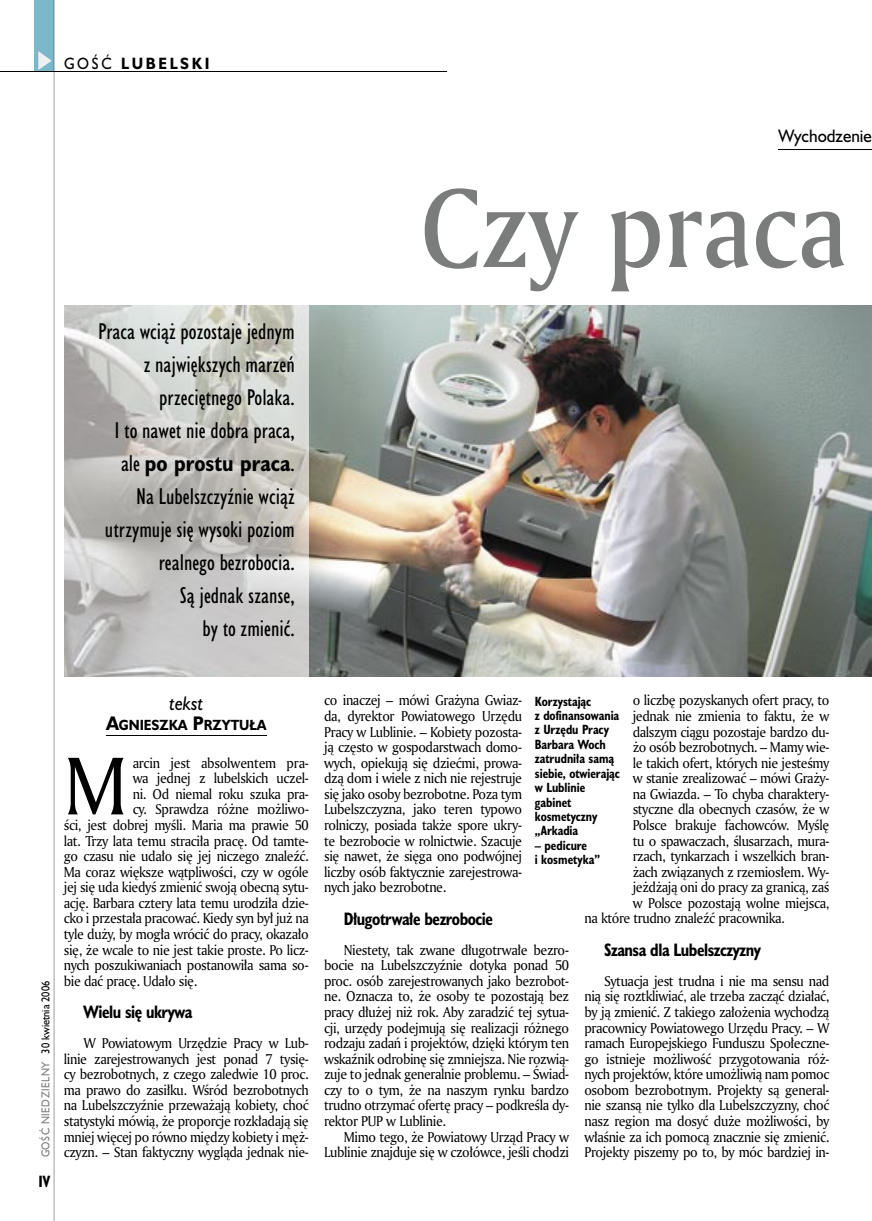
<style>
.page{position:relative;width:872px;height:1221px;background:#fff}
.page>*{position:absolute;margin:0;border:0;box-sizing:border-box;transform-origin:0 0}
.t1{font:108px "Amerigo Md PL";color:#7b7c7c;scale:.9 1}
.t2{font:79.05px "Amerigo PL";color:#000;scale:.94 1}
.t3{font:21px/33px "Humanst 521 Cn PL";color:#000;text-align:right}
.t4{font:italic 18px "Humanst 521 PL";color:#000;scale:.9 1}
.t5{font:700 16.5px "Humanst 521 Cn PL";letter-spacing:-.03em;color:#000;scale:.94 1}
.t6{font:16.5px "Humanst 521 PL";color:#000;scale:.94 1}
.t7{font:700 15px "Humanst 521 PL";letter-spacing:.2em;color:#000;scale:.9 1}
.t8{font:700 15px "Humanst 521 Cn PL";color:#000;scale:.94 1}
.t9{font:13.8px/15.6px "Amerigo PL";letter-spacing:-.03em;color:#000;text-align:justify;scale:.94 1}
.t10{font:700 13.5px "Humanst 521 PL";color:#000;scale:.9 1}
.t11{font:700 12.3px/14.4px "Humanst 521 Cn PL";letter-spacing:-.005em;color:#000;scale:.94 1}
.t12{font:10.5px "Humanst 521 PL";letter-spacing:.05em;color:#7b7c7c;scale:.9 1}
.s1{font-weight:400}
.s2{font-weight:700}
.s3{color:#000}
.s4{font-size:18px}
</style>
<div class="page">
<div style="left:35px;top:0;width:19px;height:72px;background:#7ab8ca"></div>
<svg style="left:38px;top:51px;width:14px;height:19px"></svg>
<hr style="left:54px;top:0;width:1px;height:1220px;background:#000">
<hr style="left:0;top:72px;width:447px;height:1px;background:#000">
<hr style="left:106px;top:735px;width:160px;height:1px;background:#000">
<hr style="left:778px;top:149px;width:94px;height:1px;background:#000">
<img style="left:309px;top:306px;width:562px;height:370px">
<svg style="left:64px;top:306px;width:245px;height:371px;background:#c5c4c1"></svg>
<p class="t7" style="left:64px;top:53px;width:163px"><span class="s1">GOŚĆ</span> LUBELSKI</p>
<h3 class="t3" style="left:98px;top:315px;width:198px">Praca wciąż pozostaje jednym z największych marzeń przeciętnego Polaka.<br>I to nawet nie dobra praca, ale <span class="s2">po prostu praca</span>.<br>Na Lubelszczyźnie wciąż utrzymuje się wysoki poziom realnego bezrobocia.<br>Są jednak szanse,<br>by to zmienić.</h3>
<p class="t6" style="left:778px;top:124px;width:101px">Wychodzenie</p>
<h1 class="t1" style="left:421px;top:156px;width:475px">Czy praca</h1>
<p class="t12" style="left:38px;top:1157px;width:197px;rotate:-90deg">GOŚĆ NIEDZIELNY <span class="s3">30 kwietnia 2006</span></p>
<p class="t8" style="left:38px;top:1170px;width:14px">IV</p>
<h3 class="t4" style="left:169px;top:691px;width:40px">tekst</h3>
<p class="t10" style="left:106px;top:715px;width:180px"><span class="s4">A</span>GNIESZKA <span class="s4">P</span>RZYTUŁA</p>
<h2 class="t2" style="left:64px;top:733px;width:70px">M</h2>
<p class="t9" style="left:133px;top:754px;width:189px">arcin jest absolwentem pra-</p>
<p class="t9" style="left:133px;top:770px;width:189px">wa jednej z lubelskich uczel-</p>
<p class="t9" style="left:133px;top:785px;width:189px">ni. Od niemal roku szuka pra-</p>
<p class="t9" style="left:133px;top:801px;width:189px">cy. Sprawdza różne możliwo-</p>
<p class="t9" style="left:64px;top:816px;width:262px">ści, jest dobrej myśli. Maria ma prawie 50</p>
<p class="t9" style="left:64px;top:832px;width:262px">lat. Trzy lata temu straciła pracę. Od tamte-</p>
<p class="t9" style="left:64px;top:848px;width:262px">go czasu nie udało się jej niczego znaleźć.</p>
<p class="t9" style="left:64px;top:863px;width:262px">Ma coraz większe wątpliwości, czy w ogóle</p>
<p class="t9" style="left:64px;top:879px;width:262px">jej się uda kiedyś zmienić swoją obecną sytu-</p>
<p class="t9" style="left:64px;top:894px;width:262px">ację. Barbara cztery lata temu urodziła dzie-</p>
<p class="t9" style="left:64px;top:910px;width:262px">cko i przestała pracować. Kiedy syn był już na</p>
<p class="t9" style="left:64px;top:925px;width:262px">tyle duży, by mogła wrócić do pracy, okazało</p>
<p class="t9" style="left:64px;top:941px;width:262px">się, że wcale to nie jest takie proste. Po licz-</p>
<p class="t9" style="left:64px;top:957px;width:262px">nych poszukiwaniach postanowiła sama so-</p>
<p class="t9" style="left:64px;top:972px;width:144px">bie dać pracę. Udało się.</p>
<p class="t5" style="left:83px;top:1000px;width:118px">Wielu się ukrywa</p>
<p class="t9" style="left:64px;top:1034px;width:262px;text-indent:20px">W Powiatowym Urzędzie Pracy w Lub&shy;linie zarejestrowanych jest ponad 7 tysię&shy;cy bezrobotnych, z czego zaledwie 10 proc. ma prawo do zasiłku. Wśród bezrobotnych na Lubelszczyźnie przeważają kobiety, choć statystyki mówią, że proporcje rozkładają się mniej więcej po równo między kobiety i męż&shy;czyzn. – Stan faktyczny wygląda jednak nie-</p>
<p class="t9" style="left:632px;top:692px;width:211px">o liczbę pozyskanych ofert pracy, to</p>
<p class="t9" style="left:632px;top:707px;width:211px">jednak nie zmienia to faktu, że w</p>
<p class="t9" style="left:632px;top:723px;width:211px">dalszym ciągu pozostaje bardzo du-</p>
<p class="t9" style="left:632px;top:739px;width:211px">żo osób bezrobotnych. – Mamy wie-</p>
<p class="t9" style="left:632px;top:754px;width:211px">le takich ofert, których nie jesteśmy</p>
<p class="t9" style="left:632px;top:770px;width:211px">w stanie zrealizować – mówi Graży-</p>
<p class="t9" style="left:632px;top:785px;width:211px">na Gwiazda. – To chyba charaktery-</p>
<p class="t9" style="left:632px;top:801px;width:211px">styczne dla obecnych czasów, że w</p>
<p class="t9" style="left:632px;top:816px;width:211px">Polsce brakuje fachowców. Myślę</p>
<p class="t9" style="left:632px;top:832px;width:211px">tu o spawaczach, ślusarzach, mura-</p>
<p class="t9" style="left:632px;top:848px;width:211px">rzach, tynkarzach i wszelkich bran-</p>
<p class="t9" style="left:632px;top:863px;width:211px">żach związanych z rzemiosłem. Wy-</p>
<p class="t9" style="left:632px;top:879px;width:211px">jeżdżają oni do pracy za granicą, zaś</p>
<p class="t9" style="left:632px;top:894px;width:211px">w Polsce pozostają wolne miejsca,</p>
<p class="t9" style="left:584px;top:910px;width:215px">na które trudno znaleźć pracownika.</p>
<p class="t5" style="left:604px;top:938px;width:168px">Szansa dla Lubelszczyzny</p>
<p class="t9" style="left:584px;top:972px;width:262px;text-indent:20px">Sytuacja jest trudna i nie ma sensu nad nią się roztkliwiać, ale trzeba zacząć działać, by ją zmienić. Z takiego założenia wychodzą pracownicy Powiatowego Urzędu Pracy. – W ramach Europejskiego Funduszu Społeczne&shy;go istnieje możliwość przygotowania róż&shy;nych projektów, które umożliwią nam pomoc osobom bezrobotnym. Projekty są general&shy;nie szansą nie tylko dla Lubelszczyzny, choć nasz region ma dosyć duże możliwości, by właśnie za ich pomocą znacznie się zmienić.<br>Projekty piszemy po to, by móc bardziej in-</p>
<p class="t9" style="left:324px;top:692px;width:212px">co inaczej – mówi Grażyna Gwiaz&shy;da, dyrektor Powiatowego Urzędu Pracy w Lublinie. – Kobiety pozosta&shy;ją często w gospodarstwach domo&shy;wych, opiekują się dziećmi, prowa&shy;dzą dom i wiele z nich nie rejestruje się jako osoby bezrobotne. Poza tym Lubelszczyzna, jako teren typowo rolniczy, posiada także spore ukry&shy;te bezrobocie w rolnictwie. Szacuje się nawet, że sięga ono podwójnej liczby osób faktycznie zarejestrowa&shy;nych jako bezrobotne.</p>
<p class="t5" style="left:344px;top:907px;width:160px">Długotrwałe bezrobocie</p>
<p class="t9" style="left:324px;top:941px;width:262px;text-indent:20px">Niestety, tak zwane długotrwałe bezro&shy;bocie na Lubelszczyźnie dotyka ponad 50 proc. osób zarejestrowanych jako bezrobot&shy;ne. Oznacza to, że osoby te pozostają bez pracy dłużej niż rok. Aby zaradzić tej sytua&shy;cji, urzędy podejmują się realizacji różnego rodzaju zadań i projektów, dzięki którym ten wskaźnik odrobinę się zmniejsza. Nie rozwią&shy;zuje to jednak generalnie problemu. – Świad&shy;czy to o tym, że na naszym rynku bardzo trudno otrzymać ofertę pracy – podkreśla dy&shy;rektor PUP w Lublinie.</p>
<p class="t9" style="left:324px;top:1128px;width:262px;text-align:right">Mimo tego, że Powiatowy Urząd Pracy w<br>Lublinie znajduje się w czołówce, jeśli chodzi</p>
<p class="t11" style="left:535px;top:693px;width:92px">Korzystając<br>z dofinansowania z Urzędu Pracy<br>Barbara Woch zatrudniła samą siebie, otwierając w Lublinie gabinet kosmetyczny „Arkadia</p>
<p class="t11" style="left:535px;top:837px;width:71px">– pedicure<br>i kosmetyka”</p>
</div>
